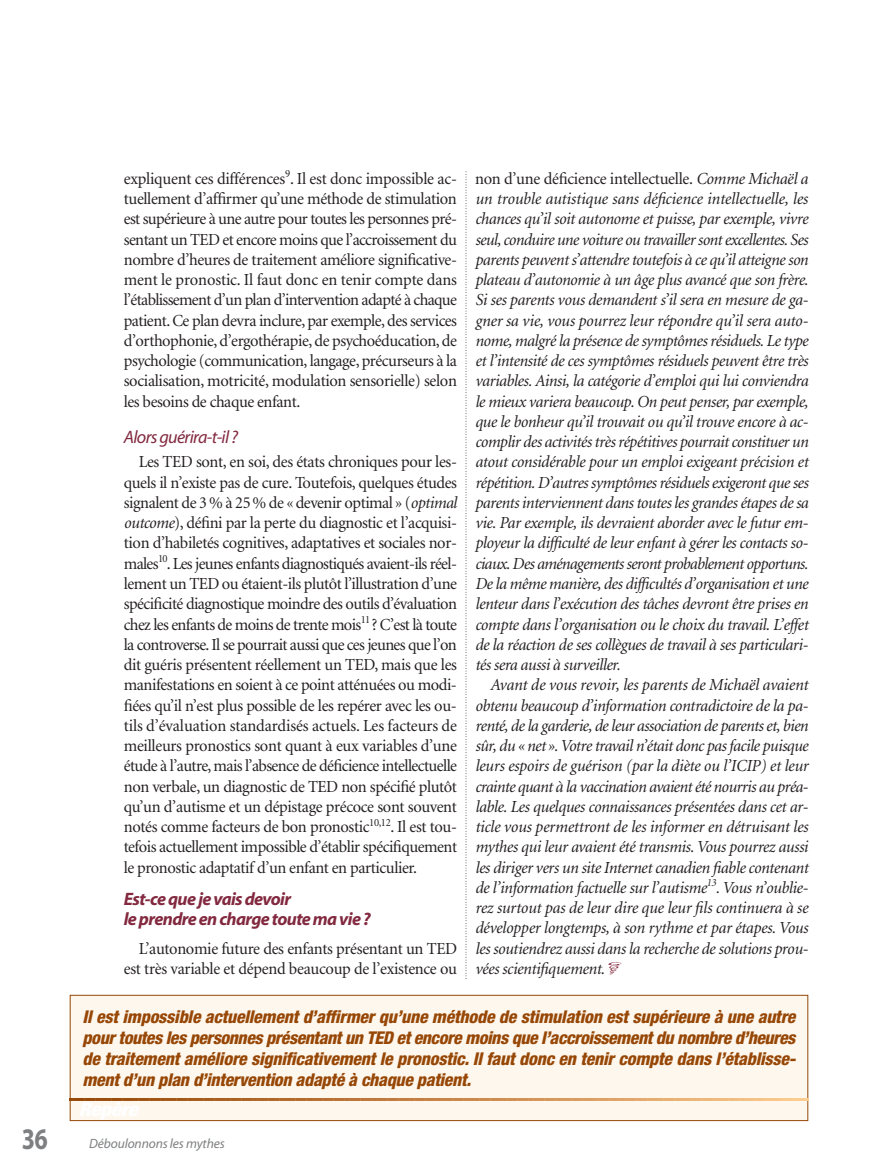
<style>
.page{position:relative;width:878px;height:1175px;background:#fff}
.page>*{position:absolute;margin:0;border:0;box-sizing:border-box;transform-origin:0 0}
.t1{font:700 30px "Myriad";color:#7d7f81;scale:.8 1}
.t2{font:italic 700 18px/20.2px "Myriad";letter-spacing:-.035em;color:#82293f}
.t3{font:italic 18px "Myriad";letter-spacing:-.035em;color:#82293f}
.t4{font:italic 800 condensed 17.7px/21px "Helvetica Neue";color:#974705;text-align:justify}
.t5{font:italic 16.8px/20.2px "Minion";letter-spacing:-.02em;color:#231f20;text-align:justify}
.t6{font:16.8px/20.2px "Minion";letter-spacing:-.02em;color:#231f20;text-align:justify}
.t7{font:italic 13.5px "Myriad";letter-spacing:-.01em;color:#7d7f81}
.s1{font-style:italic}
.s2{font-style:normal}
</style>
<div class="page">
<svg style="left:465px;top:172px;width:1px;height:807px"></svg>
<div style="left:70px;top:995px;width:737px;height:125px;background:#fef7ed"></div>
<div style="left:70px;top:994px;width:738px;height:126px;border:1px solid #974705"></div>
<svg style="left:70px;top:1098px;width:23px;height:22px"></svg>
<hr style="left:97px;top:1098px;width:2px;height:22px;background:#9b4b0a">
<svg style="left:103px;top:1098px;width:109px;height:22px"></svg>
<hr style="left:216px;top:1098px;width:2px;height:22px;background:#a95d1e">
<svg style="left:222px;top:1098px;width:109px;height:22px"></svg>
<hr style="left:335px;top:1098px;width:2px;height:22px;background:#ba7133">
<svg style="left:341px;top:1098px;width:17px;height:22px"></svg>
<hr style="left:362px;top:1098px;width:2px;height:22px;background:#be7537">
<svg style="left:368px;top:1098px;width:82px;height:22px"></svg>
<hr style="left:454px;top:1098px;width:2px;height:22px;background:#ca8548">
<svg style="left:460px;top:1098px;width:17px;height:22px"></svg>
<hr style="left:481px;top:1098px;width:2px;height:22px;background:#cd8a4d">
<svg style="left:487px;top:1098px;width:82px;height:22px"></svg>
<hr style="left:573px;top:1098px;width:2px;height:22px;background:#da9b60">
<svg style="left:579px;top:1098px;width:17px;height:22px"></svg>
<hr style="left:600px;top:1098px;width:2px;height:22px;background:#dea065">
<svg style="left:606px;top:1098px;width:82px;height:22px"></svg>
<hr style="left:692px;top:1098px;width:2px;height:22px;background:#ecb477">
<svg style="left:698px;top:1098px;width:17px;height:22px"></svg>
<hr style="left:719px;top:1098px;width:2px;height:22px;background:#efba7d">
<svg style="left:725px;top:1098px;width:82px;height:22px"></svg>
<p class="t6" style="left:124px;top:170px;width:335px">expliquent ces différences<sup>9</sup>. Il est donc impossible ac&shy;tuellement d’affirmer qu’une méthode de stimulation est supérieure à une autre pour toutes les personnes pré&shy;sentant un TED et encore moins que l’accroissement du nombre d’heures de traitement améliore significative&shy;ment le pronostic. Il faut donc en tenir compte dans l’établissement d’un plan d’intervention adapté à chaque patient. Ce plan devra inclure, par exemple, des services d’orthophonie, d’ergothérapie, de psychoéducation, de psychologie (communication, langage, précurseurs à la socialisation, motricité, modulation sensorielle) selon les besoins de chaque enfant.</p>
<p class="t3" style="left:124px;top:430px;width:116px">Alors guérira-t-il ?</p>
<p class="t6" style="left:124px;top:453px;width:335px;text-indent:15px">Les TED sont, en soi, des états chroniques pour les&shy;quels il n’existe pas de cure. Toutefois, quelques études signalent de 3 % à 25 % de « devenir optimal » (<span class="s1">optimal outcome</span>), défini par la perte du diagnostic et l’acquisi&shy;tion d’habiletés cognitives, adaptatives et sociales nor&shy;males<sup>10</sup>. Les jeunes enfants diagnostiqués avaient-ils réel&shy;lement un TED ou étaient-ils plutôt l’illustration d’une spécificité diagnostique moindre des outils d’évaluation chez les enfants de moins de trente mois<sup>11</sup> ? C’est là toute la controverse. Il se pourrait aussi que ces jeunes que l’on dit guéris présentent réellement un TED, mais que les manifestations en soient à ce point atténuées ou modi&shy;fiées qu’il n’est plus possible de les repérer avec les ou&shy;tils d’évaluation standardisés actuels. Les facteurs de meilleurs pronostics sont quant à eux variables d’une étude à l’autre, mais l’absence de déficience intellectuelle non verbale, un diagnostic de TED non spécifié plutôt qu’un d’autisme et un dépistage précoce sont souvent notés comme facteurs de bon pronostic<sup>10,12</sup>. Il est tou&shy;tefois actuellement impossible d’établir spécifiquement le pronostic adaptatif d’un enfant en particulier.</p>
<p class="t2" style="left:124px;top:890px;width:248px">Est-ce que je vais devoir<br>le prendre en charge toute ma vie ?</p>
<p class="t6" style="left:124px;top:939px;width:335px;text-align:right">L’autonomie future des enfants présentant un TED est très variable et dépend beaucoup de l’existence ou</p>
<p class="t5" style="left:475px;top:170px;width:335px"><span class="s2">non d’une déficience intellectuelle.</span> Comme Michaël a un trouble autistique sans déficience intellectuelle, les chances qu’il soit autonome et puisse, par exemple, vivre seul, conduire une voiture ou travailler sont excellentes. Ses parents peuvent s’attendre toutefois à ce qu’il atteigne son plateau d’autonomie à un âge plus avancé que son frère.<br>Si ses parents vous demandent s’il sera en mesure de ga&shy;gner sa vie, vous pourrez leur répondre qu’il sera auto&shy;nome, malgré la présence de symptômes résiduels. Le type et l’intensité de ces symptômes résiduels peuvent être très variables. Ainsi, la catégorie d’emploi qui lui conviendra le mieux variera beaucoup. On peut penser, par exemple, que le bonheur qu’il trouvait ou qu’il trouve encore à ac&shy;complir des activités très répétitives pourrait constituer un atout considérable pour un emploi exigeant précision et répétition. D’autres symptômes résiduels exigeront que ses parents interviennent dans toutes les grandes étapes de sa vie. Par exemple, ils devraient aborder avec le futur em&shy;ployeur la difficulté de leur enfant à gérer les contacts so&shy;ciaux. Des aménagements seront probablement opportuns.<br>De la même manière, des difficultés d’organisation et une lenteur dans l’exécution des tâches devront être prises en compte dans l’organisation ou le choix du travail. L’effet de la réaction de ses collègues de travail à ses particulari&shy;tés sera aussi à surveiller.</p>
<p class="t5" style="left:475px;top:676px;width:335px;text-indent:15px">Avant de vous revoir, les parents de Michaël avaient obtenu beaucoup d’information contradictoire de la pa&shy;renté, de la garderie, de leur association de parents et, bien sûr, du «net». Votre travail n’était donc pas facile puisque leurs espoirs de guérison (par la diète ou l’ICIP) et leur crainte quant à la vaccination avaient été nourris au préa&shy;lable. Les quelques connaissances présentées dans cet ar&shy;ticle vous permettront de les informer en détruisant les mythes qui leur avaient été transmis. Vous pourrez aussi les diriger vers un site Internet canadien fiable contenant de l’information factuelle sur l’autisme<sup>13</sup>. Vous n’oublie&shy;rez surtout pas de leur dire que leur fils continuera à se développer longtemps, à son rythme et par étapes. Vous les soutiendrez aussi dans la recherche de solutions prou&shy;vées scientifiquement.</p>
<p class="t4" style="left:82px;top:1007px;width:717px">Ilestimpossible actuellementd’affirmerqu’une méthode de stimulation estsupérieure à une autre pourtoutes les personnes présentantun TED etencore moins que l’accroissementdu nombre d’heures de traitementaméliore significativementle pronostic. Ilfautdonc en tenircompte dans l’établisse&shy;mentd’un plan d’intervention adapté à chaque patient.</p>
<h1 class="t1" style="left:22px;top:1127px;width:34px">36</h1>
<p class="t7" style="left:89px;top:1138px;width:137px">Déboulonnons les mythes</p>
</div>
